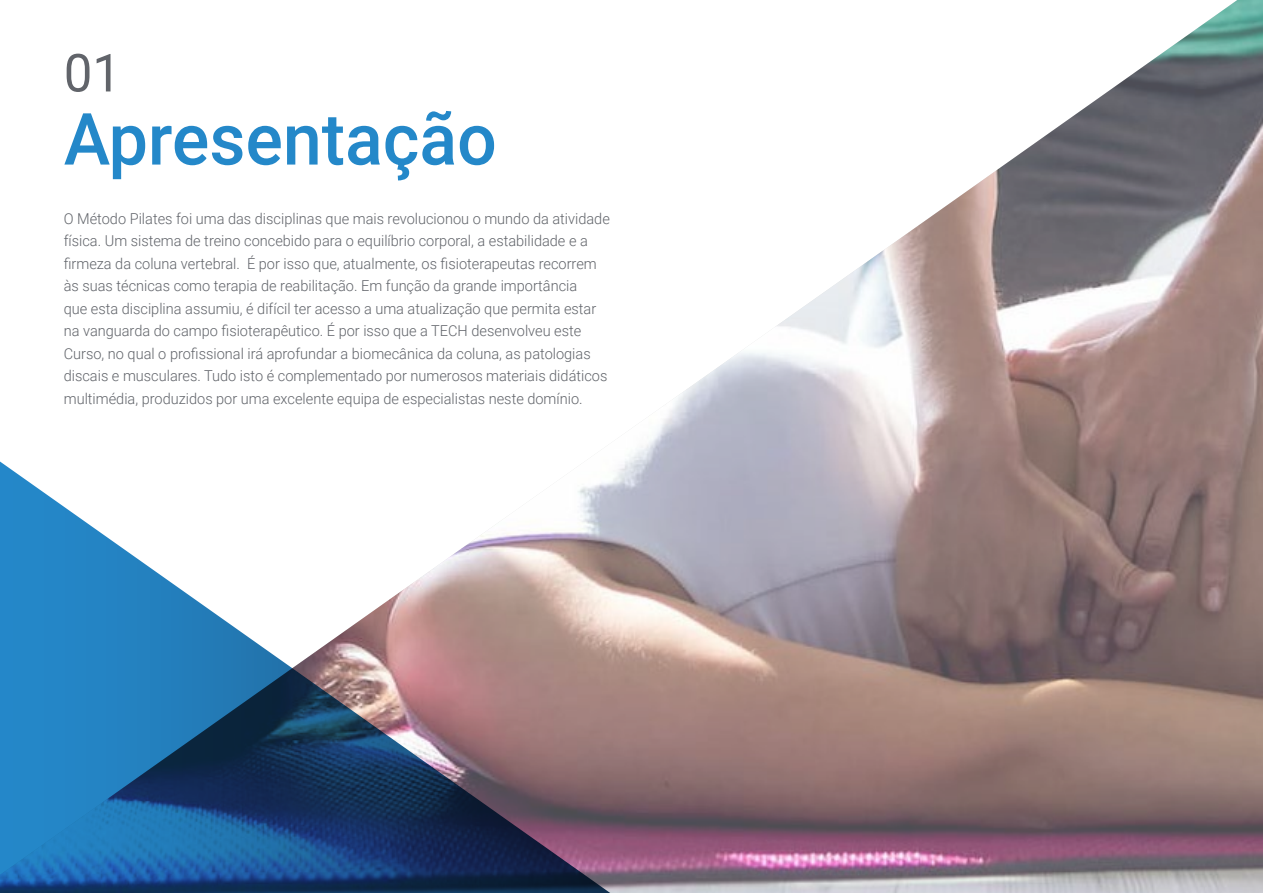
<style>
.page{position:relative;width:1263px;height:893px;background:#fff}
.page>*{position:absolute;margin:0;border:0;box-sizing:border-box;transform-origin:0 0}
.t1{font:500 72px "Roboto";color:#2488c9}
.t2{font:52.5px "Roboto";color:#61646a}
.t3{font:300 15px/22.5px "Roboto";color:#61646a}
</style>
<div class="page">
<img style="left:640px;top:0;width:623px;height:893px">
<svg style="left:0;top:449px;width:640px;height:444px"></svg>
<h2 class="t2" style="left:64px;top:36px;width:59px">01</h2>
<h1 class="t1" style="left:64px;top:89px;width:435px">Apresentação</h1>
<p class="t3" style="left:64px;top:207px;width:548px">O Método Pilates foi uma das disciplinas que mais revolucionou o mundo da atividade física. Um sistema de treino concebido para o equilíbrio corporal, a estabilidade e a firmeza da coluna vertebral. É por isso que, atualmente, os fisioterapeutas recorrem às suas técnicas como terapia de reabilitação. Em função da grande importância<br>que esta disciplina assumiu, é difícil ter acesso a uma atualização que permita estar na vanguarda do campo fisioterapêutico. É por isso que a TECH desenvolveu este Curso, no qual o profissional irá aprofundar a biomecânica da coluna, as patologias discais e musculares. Tudo isto é complementado por numerosos materiais didáticos multimédia, produzidos por uma excelente equipa de especialistas neste domínio.</p>
</div>
